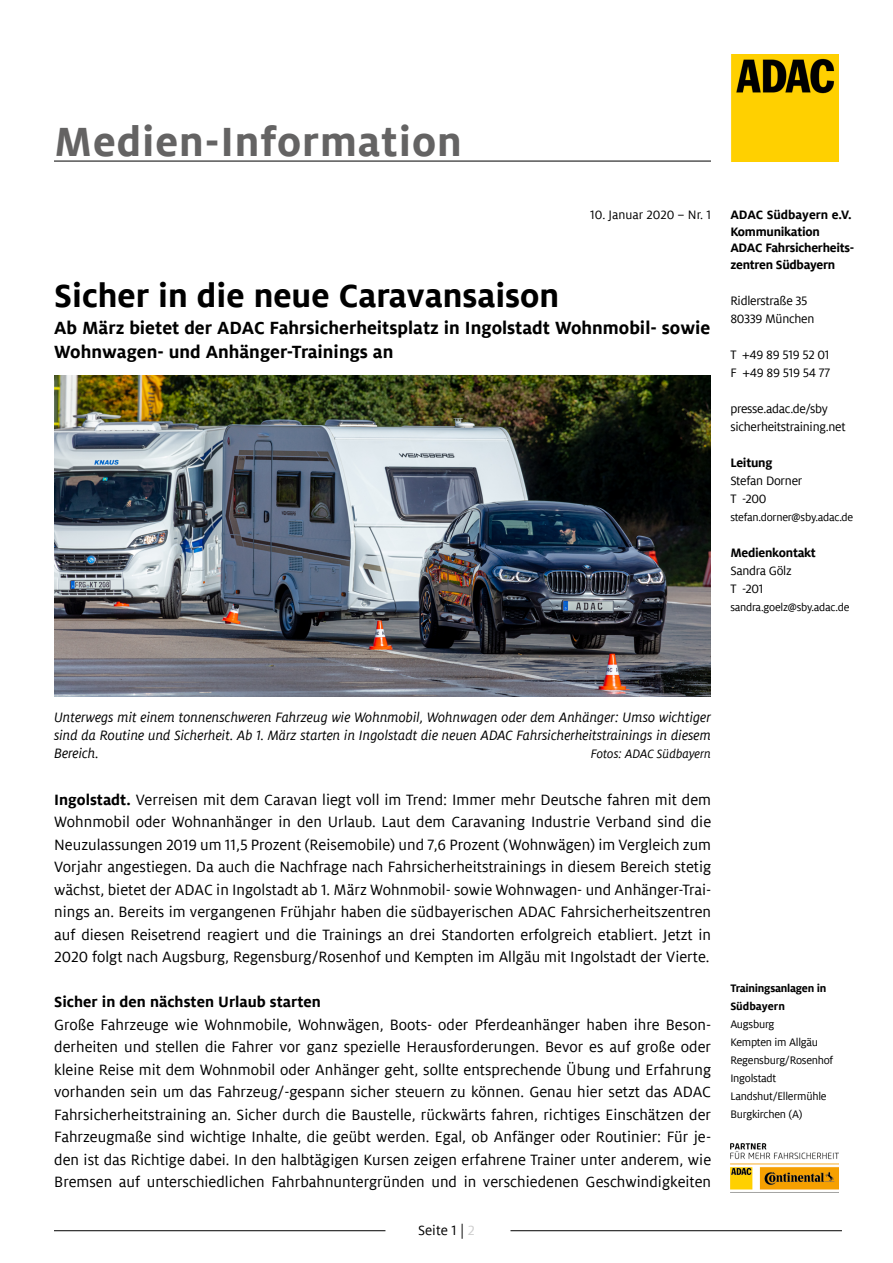
<style>
.page{position:relative;width:893px;height:1263px;background:#fff}
.page>*{position:absolute;margin:0;border:0;box-sizing:border-box;transform-origin:0 0}
.t1{font:700 45px "Milo ADAC";letter-spacing:.02em;color:#646363}
.t2{font:700 36px "Milo ADAC";color:#000}
.t3{font:700 19.5px/23.4px "Milo ADAC";color:#000}
.t4{font:16.5px/22.5px "Milo ADAC";color:#000;text-align:justify}
.t5{font:700 16.5px "Milo ADAC";color:#000}
.t6{font:italic 15px/18px "Milo ADAC";color:#000;text-align:justify}
.t7{font:15px "Milo ADAC";color:#000}
.t8{font:13.5px/18px "Milo ADAC";letter-spacing:-.02em;color:#000}
.t9{font:700 13.5px/16.5px "Milo ADAC";letter-spacing:-.02em;color:#000}
.t10{font:italic 13.5px "Milo ADAC";color:#000}
.t11{font:13.5px "Milo ADAC";color:#000}
.t12{font:12px/18px "Milo ADAC";letter-spacing:-.02em;color:#000}
.t13{font:700 12px/18px "Milo ADAC";letter-spacing:-.02em;color:#000}
.s1{font-weight:700}
.s2{color:#cecece}
</style>
<div class="page">
<hr style="left:54px;top:161px;width:657px;height:1px;background:#000">
<img style="left:54px;top:376px;width:657px;height:320px">
<img style="left:730px;top:1144px;width:109px;height:49px">
<hr style="left:54px;top:1230px;width:331px;height:1px;background:#000">
<hr style="left:510px;top:1230px;width:332px;height:1px;background:#000">
<img style="left:731px;top:54px;width:108px;height:108px">
<h1 class="t1" style="left:54px;top:116px;width:409px">Medien-Information</h1>
<h2 class="t2" style="left:54px;top:275px;width:507px">Sicher in die neue Caravansaison</h2>
<p class="t11" style="left:590px;top:207px;width:122px">10. Januar 2020 – Nr. 1</p>
<p class="t3" style="left:54px;top:316px;width:658px">Ab März bietet der ADAC Fahrsicherheitsplatz in Ingolstadt Wohnmobil- sowie<br>Wohnwagen- und Anhänger-Trainings an</p>
<p class="t9" style="left:730px;top:207px;width:125px">ADAC Südbayern e.V.<br>Kommunikation<br>ADAC Fahrsicherheits&shy;zentren Südbayern</p>
<p class="t8" style="left:730px;top:291px;width:86px">Ridlerstraße 35<br>80339 München</p>
<p class="t8" style="left:730px;top:345px;width:101px">T +49 89 519 52 01<br>F +49 89 519 54 77</p>
<p class="t8" style="left:730px;top:399px;width:117px">presse.adac.de/sby sicherheitstraining.net</p>
<p class="t9" style="left:730px;top:454px;width:44px">Leitung</p>
<p class="t8" style="left:730px;top:471px;width:74px">Stefan Dorner<br>T -200</p>
<p class="t12" style="left:730px;top:508px;width:124px">stefan.dorner@sby.adac.de</p>
<p class="t9" style="left:730px;top:544px;width:87px">Medienkontakt</p>
<p class="t8" style="left:730px;top:561px;width:63px">Sandra Gölz<br>T -201</p>
<p class="t12" style="left:730px;top:598px;width:121px">sandra.goelz@sby.adac.de</p>
<p class="t6" style="left:54px;top:708px;width:658px">Unterwegs mit einem tonnenschweren Fahrzeug wie Wohnmobil, Wohnwagen oder dem Anhänger: Umso wichtiger sind da Routine und Sicherheit. Ab 1. März starten in Ingolstadt die neuen ADAC Fahrsicherheitstrainings in diesem Bereich.</p>
<p class="t10" style="left:591px;top:746px;width:122px">Fotos: ADAC Südbayern</p>
<p class="t4" style="left:54px;top:788px;width:658px"><span class="s1">Ingolstadt.</span> Verreisen mit dem Caravan liegt voll im Trend: Immer mehr Deutsche fahren mit dem Wohnmobil oder Wohnanhänger in den Urlaub. Laut dem Caravaning Industrie Verband sind die Neuzulassungen 2019 um 11,5 Prozent (Reisemobile) und 7,6 Prozent (Wohnwägen) im Vergleich zum Vorjahr angestiegen. Da auch die Nachfrage nach Fahrsicherheitstrainings in diesem Bereich stetig wächst, bietet der ADAC in Ingolstadt ab 1. März Wohnmobil- sowie Wohnwagen- und Anhänger-Trai&shy;nings an. Bereits im vergangenen Frühjahr haben die südbayerischen ADAC Fahrsicherheitszentren auf diesen Reisetrend reagiert und die Trainings an drei Standorten erfolgreich etabliert. Jetzt in 2020 folgt nach Augsburg, Regensburg/Rosenhof und Kempten im Allgäu mit Ingolstadt der Vierte.</p>
<p class="t5" style="left:54px;top:993px;width:268px">Sicher in den nächsten Urlaub starten</p>
<p class="t4" style="left:54px;top:1013px;width:658px">Große Fahrzeuge wie Wohnmobile, Wohnwägen, Boots- oder Pferdeanhänger haben ihre Beson&shy;derheiten und stellen die Fahrer vor ganz spezielle Herausforderungen. Bevor es auf große oder kleine Reise mit dem Wohnmobil oder Anhänger geht, sollte entsprechende Übung und Erfahrung vorhanden sein um das Fahrzeug/-gespann sicher steuern zu können. Genau hier setzt das ADAC Fahrsicherheitstraining an. Sicher durch die Baustelle, rückwärts fahren, richtiges Einschätzen der Fahrzeugmaße sind wichtige Inhalte, die geübt werden. Egal, ob Anfänger oder Routinier: Für je&shy;den ist das Richtige dabei. In den halbtägigen Kursen zeigen erfahrene Trainer unter anderem, wie Bremsen auf unterschiedlichen Fahrbahnuntergründen und in verschiedenen Geschwindigkeiten</p>
<p class="t7" style="left:418px;top:1221px;width:58px">Seite 1 | <span class="s2">2</span></p>
<p class="t13" style="left:730px;top:979px;width:98px">Trainingsanlagen in<br>Südbayern</p>
<p class="t12" style="left:730px;top:1015px;width:104px">Augsburg<br>Kempten im Allgäu<br>Regensburg/Rosenhof<br>Ingolstadt<br>Landshut/Ellermühle<br>Burgkirchen (A)</p>
</div>
